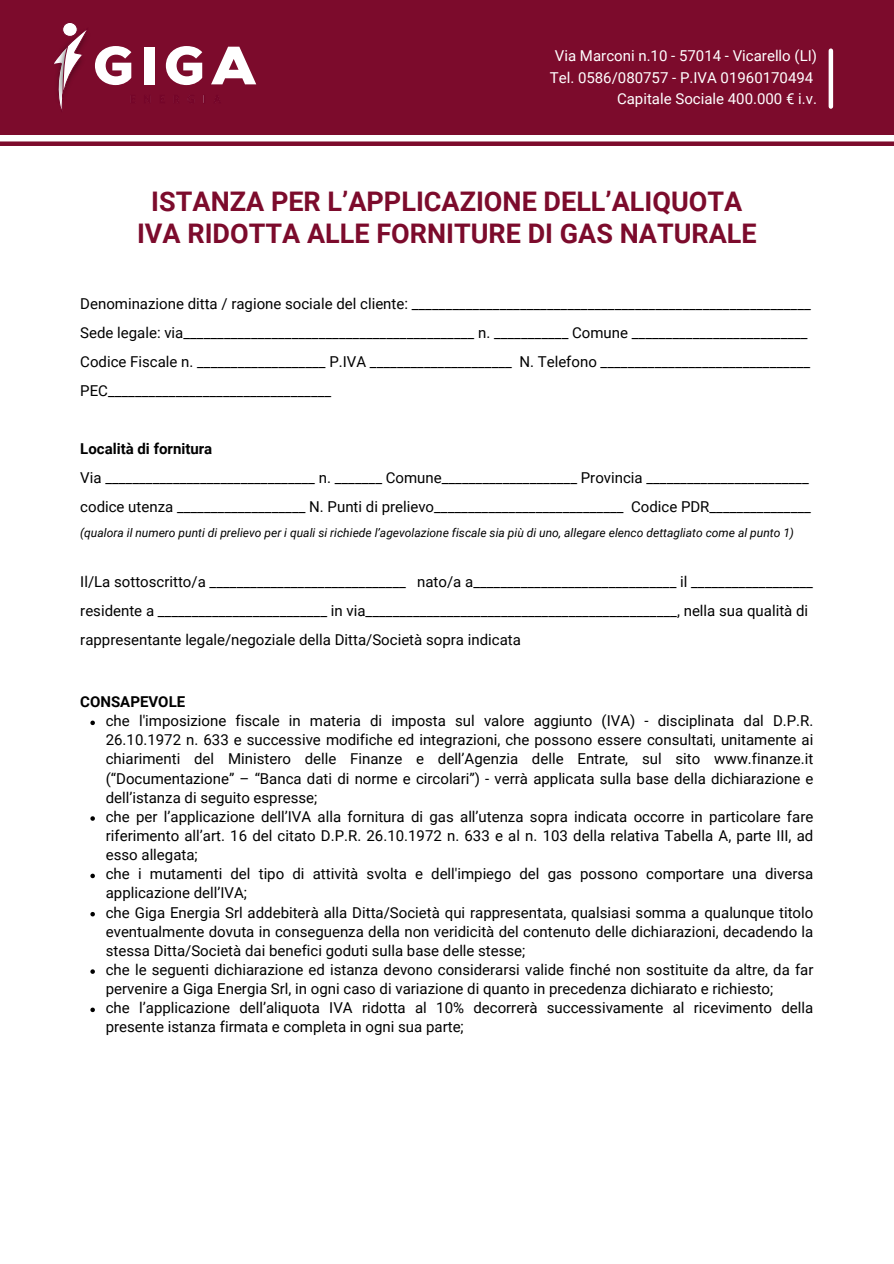
<style>
.page{position:relative;width:894px;height:1264px;background:#fff}
.page>*{position:absolute;margin:0;border:0;box-sizing:border-box;transform-origin:0 0}
.t1{font:700 27px/32.7px "Roboto";color:#7c0b2c;text-align:center}
.t2{font:15px/19.2px "Roboto";color:#000}
.t3{font:15px/21.3px "Roboto";color:#fff;text-align:right}
.t4{font:700 15px "Roboto";color:#000}
.t5{font:italic 12px "Roboto";color:#000}
</style>
<div class="page">
<div style="left:0;top:0;width:893px;height:135px;background:#7c0b2c"></div>
<div style="left:0;top:141px;width:893px;height:5px;background:#7c0b2c"></div>
<svg style="left:828px;top:51px;width:4px;height:56px"></svg>
<svg style="left:95px;top:46px;width:36px;height:39px"></svg>
<div style="left:144px;top:47px;width:10px;height:37px;background:#fff"></div>
<svg style="left:166px;top:46px;width:36px;height:39px"></svg>
<svg style="left:211px;top:47px;width:45px;height:37px"></svg>
<div style="left:62px;top:22px;width:15px;height:15px;border:1px solid #750529;border-radius:50%"></div>
<img style="left:62px;top:25px;width:15px;height:3px">
<svg style="left:54px;top:28px;width:33px;height:81px"></svg>
<svg style="left:90px;top:720px;width:5px;height:5px"></svg>
<svg style="left:90px;top:816px;width:5px;height:4px"></svg>
<svg style="left:90px;top:873px;width:5px;height:5px"></svg>
<svg style="left:90px;top:912px;width:5px;height:4px"></svg>
<svg style="left:90px;top:969px;width:5px;height:4px"></svg>
<svg style="left:90px;top:1007px;width:5px;height:5px"></svg>
<p class="t3" style="left:549px;top:45px;width:269px">Via Marconi n.10 - 57014 - Vicarello (LI)<br>Tel. 0586/080757 - P.IVA 01960170494<br>Capitale Sociale 400.000 € i.v.</p>
<h1 class="t1" style="left:137px;top:184px;width:621px">ISTANZA PER L’APPLICAZIONE DELL’ALIQUOTA<br>IVA RIDOTTA ALLE FORNITURE DI GAS NATURALE</h1>
<p class="t2" style="left:80px;top:289px;width:732px;line-height:29px">Denominazione ditta / ragione sociale del cliente: ___________________________________________________________ Sede legale: via___________________________________________ n. ___________ Comune __________________________ Codice Fiscale n. ___________________ P.IVA _____________________ N. Telefono _______________________________ PEC_________________________________</p>
<p class="t4" style="left:80px;top:438px;width:133px">Località di fornitura</p>
<p class="t2" style="left:80px;top:463px;width:732px;line-height:29px">Via _______________________________ n. _______ Comune____________________ Provincia ________________________ codice utenza ___________________ N. Punti di prelievo____________________________ Codice PDR_______________</p>
<p class="t5" style="left:80px;top:524px;width:715px">(qualora il numero punti di prelievo per i quali si richiede l’agevolazione fiscale sia più di uno, allegare elenco dettagliato come al punto 1)</p>
<p class="t2" style="left:80px;top:567px;width:734px;line-height:29px">Il/La sottoscritto/a _____________________________ nato/a a______________________________ il __________________ residente a _________________________ in via______________________________________________, nella sua qualità di rappresentante legale/negoziale della Ditta/Società sopra indicata</p>
<p class="t4" style="left:80px;top:691px;width:106px">CONSAPEVOLE</p>
<p class="t2" style="left:106px;top:710px;width:709px">che l'imposizione fiscale in materia di imposta sul valore aggiunto (IVA) - disciplinata dal D.P.R.<br>26.10.1972 n. 633 e successive modifiche ed integrazioni, che possono essere consultati, unitamente ai chiarimenti del Ministero delle Finanze e dell’Agenzia delle Entrate, sul sito www.finanze.it (“Documentazione” – “Banca dati di norme e circolari”) - verrà applicata sulla base della dichiarazione e dell’istanza di seguito espresse;<br>che per l’applicazione dell’IVA alla fornitura di gas all’utenza sopra indicata occorre in particolare fare riferimento all’art. 16 del citato D.P.R. 26.10.1972 n. 633 e al n. 103 della relativa Tabella A, parte III, ad esso allegata;<br>che i mutamenti del tipo di attività svolta e dell'impiego del gas possono comportare una diversa applicazione dell’IVA;<br>che Giga Energia Srl addebiterà alla Ditta/Società qui rappresentata, qualsiasi somma a qualunque titolo eventualmente dovuta in conseguenza della non veridicità del contenuto delle dichiarazioni, decadendo la stessa Ditta/Società dai benefici goduti sulla base delle stesse;<br>che le seguenti dichiarazione ed istanza devono considerarsi valide finché non sostituite da altre, da far pervenire a Giga Energia Srl, in ogni caso di variazione di quanto in precedenza dichiarato e richiesto;<br>che l’applicazione dell’aliquota IVA ridotta al 10% decorrerà successivamente al ricevimento della presente istanza firmata e completa in ogni sua parte;</p>
</div>
